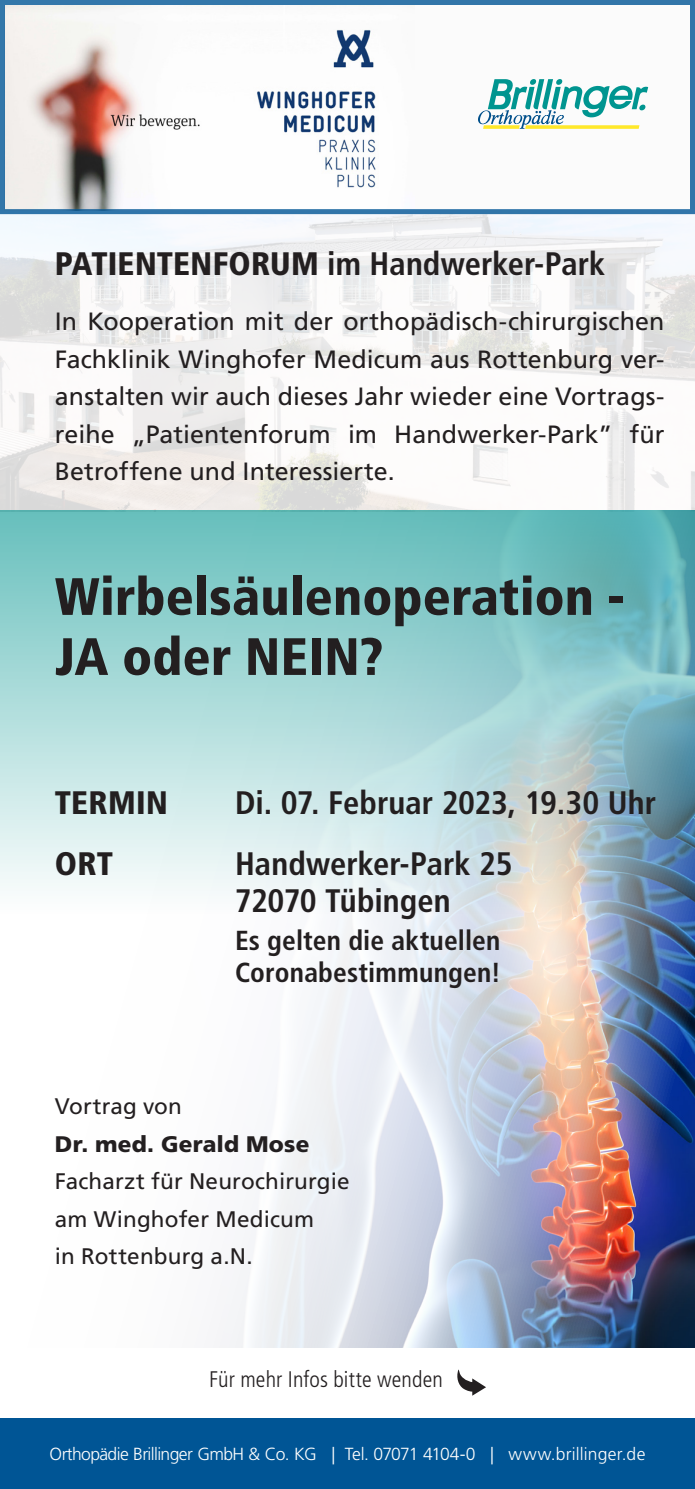
<style>
.page{position:relative;width:695px;height:1489px;background:#fff}
.page>*{position:absolute;margin:0;border:0;box-sizing:border-box;transform-origin:0 0}
.t1{font:900 condensed 52.5px/60px "Frutiger LT Pro";letter-spacing:.005em;color:#231f20}
.t2{font:700 condensed 32.5px "Frutiger LT Pro";color:#231f20}
.t3{font:900 condensed 32.5px "Frutiger LT Pro";letter-spacing:.005em;color:#231f20}
.t4{font:700 condensed 27.5px "Frutiger LT Pro";letter-spacing:.005em;color:#231f20}
.t5{font:25px/37.5px "Frutiger LT Pro";color:#231f20;text-align:justify}
.t6{font:22.5px "Frutiger LT Pro";letter-spacing:.005em;color:#231f20}
.t7{font:300 condensed 22.5px "Frutiger LT Pro";letter-spacing:.005em;color:#231f20}
.t8{font:900 22.5px "Frutiger LT Pro";letter-spacing:.01em;color:#231f20}
.Text{font:300 17.5px "Frutiger LT Pro";letter-spacing:-.035em;color:#fff}
.s1{font-weight:900}
</style>
<div class="page">
<div style="left:350px;top:0;width:344px;height:208px;background:#fbfbfb"></div>
<img style="left:0;top:214px;width:694px;height:296px">
<img style="left:220px;top:914px;width:474px;height:432px">
<svg style="left:0;top:510px;width:694px;height:404px;background:#a3d2d3"></svg>
<div style="left:0;top:1417px;width:694px;height:71px;background:#005595"></div>
<svg style="left:478px;top:79px;width:170px;height:50px"></svg>
<svg style="left:457px;top:1369px;width:29px;height:26px"></svg>
<img style="left:6px;top:6px;width:370px;height:202px">
<div style="left:0;top:0;width:694px;height:214px;border:5px solid #005595"></div>
<p class="t2" style="left:55px;top:245px;width:552px"><span class="s1">PATIENTENFORUM</span> im Handwerker-Park</p>
<p class="t5" style="left:55px;top:303px;width:611px">In Kooperation mit der orthopädisch-chirurgischen Fachklinik Winghofer Medicum aus Rottenburg ver&shy;anstalten wir auch dieses Jahr wieder eine Vortrags&shy;reihe „Patientenforum im Handwerker-Park” für Betroffene und Interessierte.</p>
<p class="t1" style="left:55px;top:566px;width:571px">Wirbelsäulenoperation -<br>JA oder NEIN?</p>
<p class="t3" style="left:55px;top:783px;width:114px">TERMIN</p>
<p class="t2" style="left:235px;top:783px;width:422px">Di. 07. Februar 2023, 19.30 Uhr</p>
<p class="t3" style="left:55px;top:843px;width:60px">ORT</p>
<p class="t2" style="left:235px;top:843px;width:279px">Handwerker-Park 25</p>
<p class="t2" style="left:235px;top:881px;width:217px">72070 Tübingen</p>
<p class="t4" style="left:235px;top:923px;width:267px">Es gelten die aktuellen</p>
<p class="t4" style="left:235px;top:956px;width:267px">Coronabestimmungen!</p>
<p class="t6" style="left:55px;top:1092px;width:129px">Vortrag von</p>
<p class="t8" style="left:55px;top:1130px;width:256px">Dr. med. Gerald Mose</p>
<p class="t6" style="left:55px;top:1167px;width:296px">Facharzt für Neurochirurgie</p>
<p class="t6" style="left:55px;top:1205px;width:261px">am Winghofer Medicum</p>
<p class="t6" style="left:55px;top:1242px;width:199px">in Rottenburg a.N.</p>
<p class="t7" style="left:209px;top:1365px;width:235px">Für mehr Infos bitte wenden</p>
<p class="Text" style="left:50px;top:1443px;width:597px">Orthopädie Brillinger GmbH &amp; Co. KG | Tel. 07071 4104-0 | www.brillinger.de</p>
</div>
